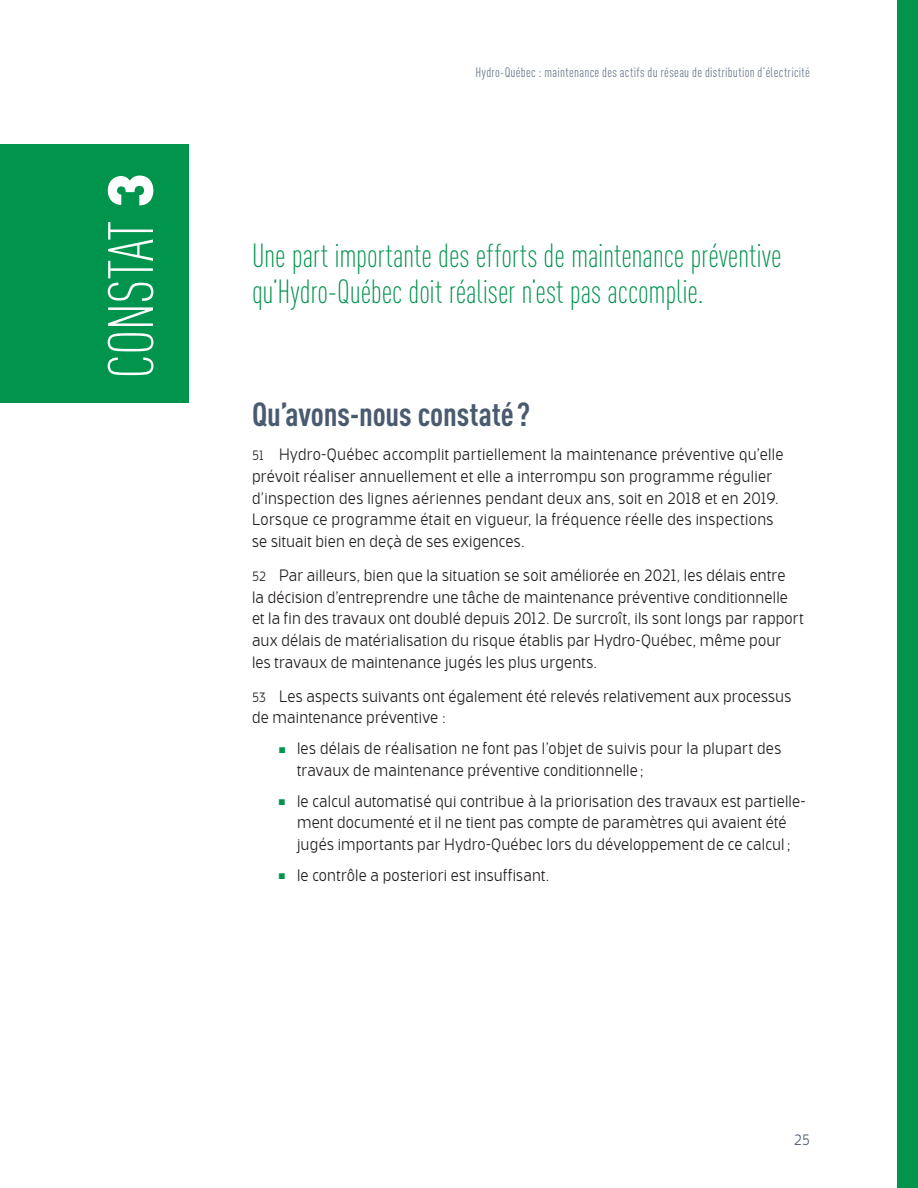
<style>
.page{position:relative;width:918px;height:1188px;background:#fff}
.page>*{position:absolute;margin:0;border:0;box-sizing:border-box;transform-origin:0 0}
.t1{font:300 condensed 63px "DIN Offc";letter-spacing:-.015em;color:#fff}
.t2{font:300 condensed 33px/36px "DIN Offc";color:#00944d;scale:.95 1}
.t3{font:700 condensed 33px "DIN Offc";letter-spacing:-.005em;color:#4a5b6f}
.t4{font:300 16.5px/21.8px "Bosphorus 50 Normal 52";letter-spacing:.01em;color:#231f20}
.t5{font:300 15px "Bosphorus 50 Normal 52";color:#4a5b6f}
.t6{font:condensed 13.5px "DIN Offc";letter-spacing:.025em;color:#6d7c8f}
.s1{font-weight:900;font-stretch:normal}
.s2{font-size:13.5px}
.s3{color:#00944d}
</style>
<div class="page">
<div style="left:0;top:144px;width:189px;height:259px;background:#00944d"></div>
<div style="left:897px;top:0;width:21px;height:1188px;background:#00944d"></div>
<h1 class="t1" style="left:95px;top:379px;width:207px;rotate:-90deg">CONSTAT <span class="s1">3</span></h1>
<p class="t6" style="left:476px;top:65px;width:336px">Hydro-Québec : maintenance des actifs du réseau de distribution d’électricité</p>
<h2 class="t2" style="left:252px;top:238px;width:559px">Une part importante des efforts de maintenance préventive qu’Hydro-Québec doit réaliser n’est pas accomplie.</h2>
<h2 class="t3" style="left:252px;top:395px;width:280px">Qu’avons-nous constaté?</h2>
<p class="t4" style="left:252px;top:444px;width:533px"><span class="s2">51</span> Hydro-Québec accomplit partiellement la maintenance préventive qu’elle prévoit réaliser annuellement et elle a interrompu son programme régulier d’inspection des lignes aériennes pendant deux ans, soit en 2018 et en 2019.<br>Lorsque ce programme était en vigueur, la fréquence réelle des inspections se situait bien en deçà de ses exigences.</p>
<p class="t4" style="left:252px;top:565px;width:553px"><span class="s2">52</span> Par ailleurs, bien que la situation se soit améliorée en 2021, les délais entre<br>la décision d’entreprendre une tâche de maintenance préventive conditionnelle et la fin des travaux ont doublé depuis 2012. De surcroît, ils sont longs par rapport aux délais de matérialisation du risque établis par Hydro-Québec, même pour les travaux de maintenance jugés les plus urgents.</p>
<p class="t4" style="left:252px;top:685px;width:541px"><span class="s2">53</span> Les aspects suivants ont également été relevés relativement aux processus de maintenance préventive :</p>
<p class="t4" style="left:297px;top:738px;width:486px;text-indent:-18px"><span class="s3">■</span> les délais de réalisation ne font pas l’objet de suivis pour la plupart des travaux de maintenance préventive conditionnelle ;</p>
<p class="t4" style="left:279px;top:790px;width:528px;text-align:center"><span class="s3">■</span> le calcul automatisé qui contribue à la priorisation des travaux est partielle&shy;ment documenté et il ne tient pas compte de paramètres qui avaient été jugés importants par Hydro-Québec lors du développement de ce calcul ;</p>
<p class="t4" style="left:279px;top:865px;width:270px"><span class="s3">■</span> le contrôle a posteriori est insuffisant.</p>
<p class="t5" style="left:794px;top:1131px;width:17px">25</p>
</div>
